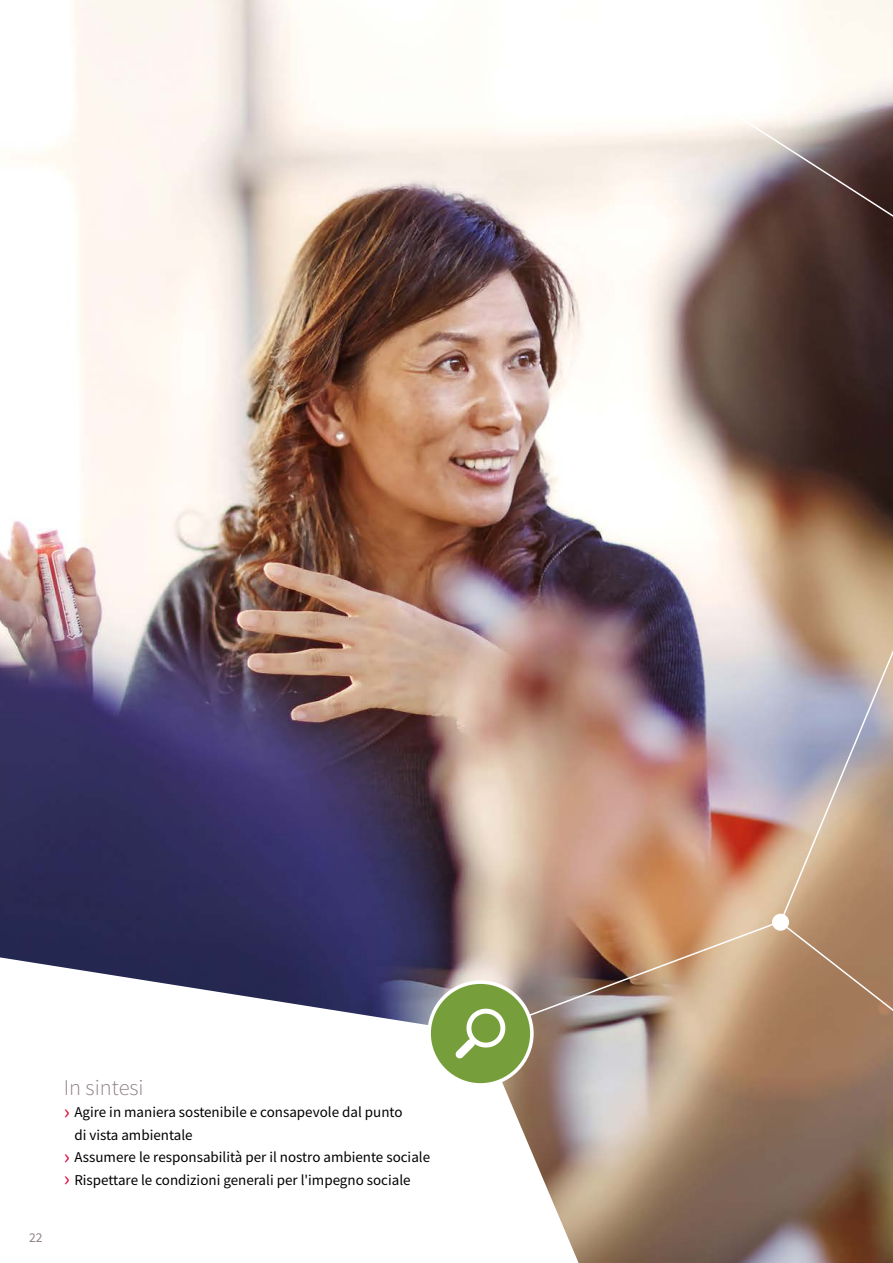
<style>
.page{position:relative;width:893px;height:1263px;background:#fff}
.page>*{position:absolute;margin:0;border:0;box-sizing:border-box;transform-origin:0 0}
.t1{font:300 22.5px "Source Sans Pro";color:#928285}
.t2{font:15px "Source Sans Pro";color:#000}
.t3{font:13.5px "Source Sans Pro";color:#928285}
.s1{font-size:22.5px;color:#e20036}
</style>
<div class="page">
<img style="left:0;top:0;width:893px;height:1263px">
<img style="left:479px;top:629px;width:414px;height:406px">
<svg style="left:535px;top:0;width:358px;height:232px"></svg>
<div style="left:772px;top:914px;width:17px;height:17px;background:#fff;border-radius:50%"></div>
<svg style="left:779px;top:921px;width:114px;height:124px;background:#a78060"></svg>
<svg style="left:0;top:957px;width:579px;height:306px"></svg>
<div style="left:429px;top:982px;width:103px;height:103px;background:#769f3b;border-radius:50%"></div>
<div style="left:427px;top:980px;width:107px;height:107px;border:4px solid #fff;border-radius:50%"></div>
<svg style="left:455px;top:1008px;width:51px;height:51px"></svg>
<p class="t3" style="left:29px;top:1229px;width:15px">22</p>
<h1 class="t1" style="left:64px;top:1073px;width:82px">In sintesi</h1>
<p class="t2" style="left:64px;top:1103px;width:340px"><span class="s1">›</span> Agire in maniera sostenibile e consapevole dal punto</p>
<p class="t2" style="left:74px;top:1125px;width:120px">di vista ambientale</p>
<p class="t2" style="left:64px;top:1148px;width:368px"><span class="s1">›</span> Assumere le responsabilità per il nostro ambiente sociale</p>
<p class="t2" style="left:64px;top:1170px;width:348px"><span class="s1">›</span> Rispettare le condizioni generali per l'impegno sociale</p>
</div>
